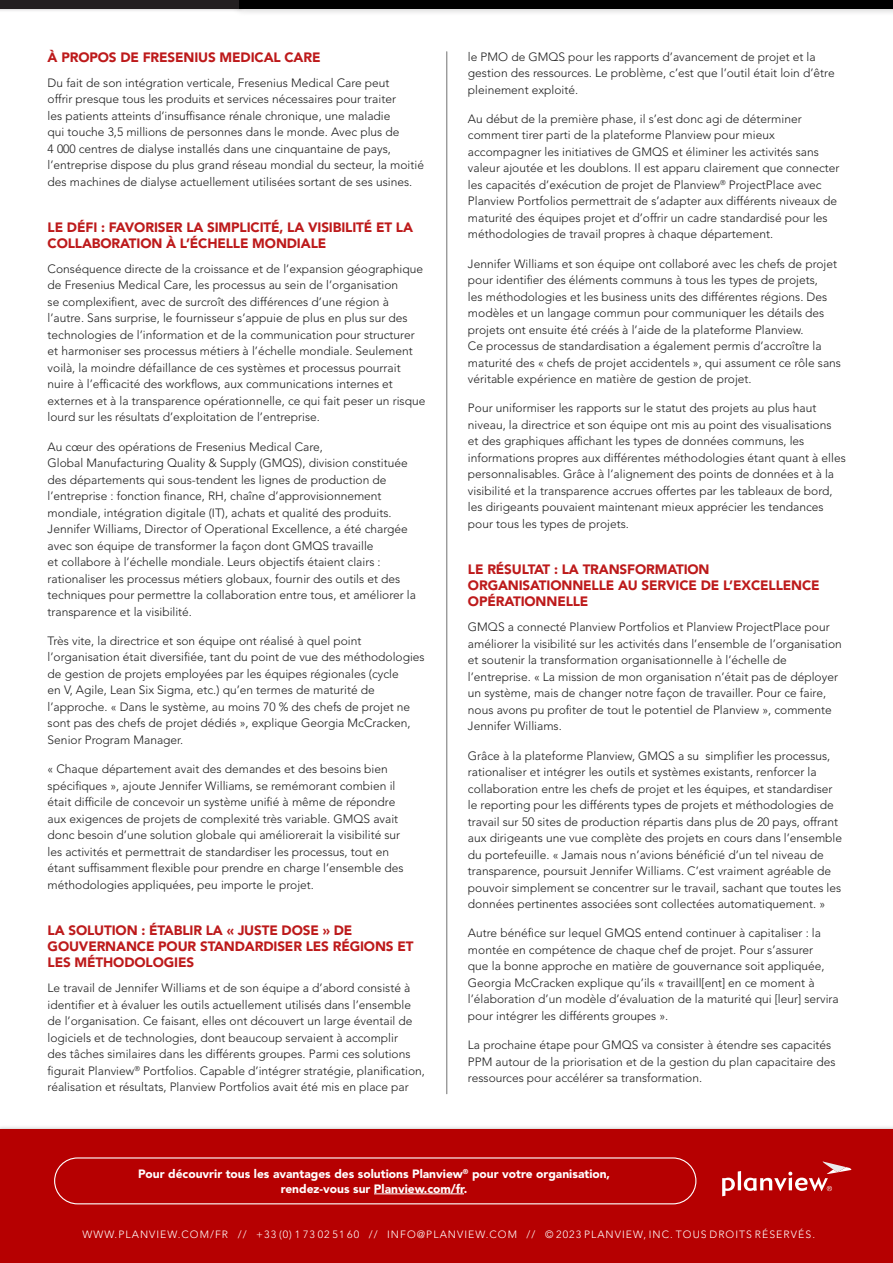
<style>
.page{position:relative;width:893px;height:1263px;background:#fff}
.page>*{position:absolute;margin:0;border:0;box-sizing:border-box;transform-origin:0 0}
.H2_Section_Header{font:900 13.5px/16.2px "Avenir LT Std";letter-spacing:-.01em;color:#bd1a1b}
.Basic_Content{font:300 12px/16.5px "Avenir LT Std";color:#1e1e1e}
.Basic_Content-2{font:900 12px/14.4px "Avenir LT Std";color:#fff;text-align:center}
.t1{font:300 10.5px "Avenir LT Std";letter-spacing:.1em;color:#fff}
</style>
<div class="page">
<div style="left:0;top:1125px;width:893px;height:138px;background:#231f20;opacity:.35"></div>
<div style="left:0;top:1130px;width:893px;height:133px;background:#b60001"></div>
<div style="left:0;top:0;width:245px;height:13px;background:#231f20;opacity:.35"></div>
<div style="left:0;top:0;width:241px;height:9px;background:#231f20"></div>
<div style="left:232px;top:0;width:661px;height:17px;background:#231f20;opacity:.35"></div>
<div style="left:240px;top:0;width:653px;height:9px;background:#000"></div>
<hr style="left:446px;top:52px;width:1px;height:1042px;background:#979797">
<svg style="left:722px;top:1161px;width:129px;height:35px"></svg>
<hr style="left:374px;top:1193px;width:90px;height:1px;background:#fff">
<div style="left:54px;top:1157px;width:642px;height:47px;border:1px solid #fff;border-radius:23px"></div>
<p class="H2_Section_Header" style="left:48px;top:49px;width:274px">À PROPOS DE FRESENIUS MEDICAL CARE</p>
<p class="Basic_Content" style="left:48px;top:74px;width:378px">Du fait de son intégration verticale, Fresenius Medical Care peut<br>offrir presque tous les produits et services nécessaires pour traiter<br>les patients atteints d’insuffisance rénale chronique, une maladie<br>qui touche 3,5 millions de personnes dans le monde. Avec plus de<br>4 000 centres de dialyse installés dans une cinquantaine de pays, l’entreprise dispose du plus grand réseau mondial du secteur, la moitié des machines de dialyse actuellement utilisées sortant de ses usines.</p>
<p class="H2_Section_Header" style="left:48px;top:219px;width:367px">LE DÉFI : FAVORISER LA SIMPLICITÉ, LA VISIBILITÉ ET LA<br>COLLABORATION À L’ÉCHELLE MONDIALE</p>
<p class="Basic_Content" style="left:48px;top:261px;width:379px">Conséquence directe de la croissance et de l’expansion géographique de Fresenius Medical Care, les processus au sein de l’organisation<br>se complexifient, avec de surcroît des différences d’une région à l’autre. Sans surprise, le fournisseur s’appuie de plus en plus sur des technologies de l’information et de la communication pour structurer et harmoniser ses processus métiers à l’échelle mondiale. Seulement voilà, la moindre défaillance de ces systèmes et processus pourrait nuire à l’efficacité des workflows, aux communications internes et externes et à la transparence opérationnelle, ce qui fait peser un risque lourd sur les résultats d’exploitation de l’entreprise.</p>
<p class="Basic_Content" style="left:48px;top:438px;width:370px">Au cœur des opérations de Fresenius Medical Care,<br>Global Manufacturing Quality &amp; Supply (GMQS), division constituée des départements qui sous-tendent les lignes de production de l’entreprise : fonction finance, RH, chaîne d’approvisionnement mondiale, intégration digitale (IT), achats et qualité des produits.<br>Jennifer Williams, Director of Operational Excellence, a été chargée avec son équipe de transformer la façon dont GMQS travaille<br>et collabore à l’échelle mondiale. Leurs objectifs étaient clairs : rationaliser les processus métiers globaux, fournir des outils et des techniques pour permettre la collaboration entre tous, et améliorer la transparence et la visibilité.</p>
<p class="Basic_Content" style="left:48px;top:633px;width:379px">Très vite, la directrice et son équipe ont réalisé à quel point l’organisation était diversifiée, tant du point de vue des méthodologies de gestion de projets employées par les équipes régionales (cycle<br>en V, Agile, Lean Six Sigma, etc.) qu’en termes de maturité de l’approche. « Dans le système, au moins 70 % des chefs de projet ne sont pas des chefs de projet dédiés », explique Georgia McCracken, Senior Program Manager.</p>
<p class="Basic_Content" style="left:48px;top:761px;width:357px">« Chaque département avait des demandes et des besoins bien spécifiques », ajoute Jennifer Williams, se remémorant combien il était difficile de concevoir un système unifié à même de répondre aux exigences de projets de complexité très variable. GMQS avait donc besoin d’une solution globale qui améliorerait la visibilité sur les activités et permettrait de standardiser les processus, tout en étant suffisamment flexible pour prendre en charge l’ensemble des méthodologies appliquées, peu importe le projet.</p>
<p class="H2_Section_Header" style="left:48px;top:922px;width:367px">LA SOLUTION : ÉTABLIR LA « JUSTE DOSE » DE<br>GOUVERNANCE POUR STANDARDISER LES RÉGIONS ET<br>LES MÉTHODOLOGIES</p>
<p class="Basic_Content" style="left:48px;top:980px;width:379px">Le travail de Jennifer Williams et de son équipe a d’abord consisté à identifier et à évaluer les outils actuellement utilisés dans l’ensemble de l’organisation. Ce faisant, elles ont découvert un large éventail de logiciels et de technologies, dont beaucoup servaient à accomplir<br>des tâches similaires dans les différents groupes. Parmi ces solutions figurait Planview<sup>®</sup> Portfolios. Capable d’intégrer stratégie, planification, réalisation et résultats, Planview Portfolios avait été mis en place par</p>
<p class="Basic_Content" style="left:468px;top:48px;width:368px">le PMO de GMQS pour les rapports d’avancement de projet et la gestion des ressources. Le problème, c’est que l’outil était loin d’être pleinement exploité.</p>
<p class="Basic_Content" style="left:468px;top:111px;width:373px">Au début de la première phase, il s’est donc agi de déterminer comment tirer parti de la plateforme Planview pour mieux accompagner les initiatives de GMQS et éliminer les activités sans valeur ajoutée et les doublons. Il est apparu clairement que connecter les capacités d’exécution de projet de Planview<sup>®</sup> ProjectPlace avec Planview Portfolios permettrait de s’adapter aux différents niveaux de maturité des équipes projet et d’offrir un cadre standardisé pour les méthodologies de travail propres à chaque département.</p>
<p class="Basic_Content" style="left:468px;top:255px;width:375px">Jennifer Williams et son équipe ont collaboré avec les chefs de projet pour identifier des éléments communs à tous les types de projets,<br>les méthodologies et les business units des différentes régions. Des modèles et un langage commun pour communiquer les détails des projets ont ensuite été créés à l’aide de la plateforme Planview.<br>Ce processus de standardisation a également permis d’accroître la maturité des « chefs de projet accidentels », qui assument ce rôle sans véritable expérience en matière de gestion de projet.</p>
<p class="Basic_Content" style="left:468px;top:400px;width:379px">Pour uniformiser les rapports sur le statut des projets au plus haut niveau, la directrice et son équipe ont mis au point des visualisations<br>et des graphiques affichant les types de données communs, les informations propres aux différentes méthodologies étant quant à elles personnalisables. Grâce à l’alignement des points de données et à la visibilité et la transparence accrues offertes par les tableaux de bord, les dirigeants pouvaient maintenant mieux apprécier les tendances pour tous les types de projets.</p>
<p class="H2_Section_Header" style="left:468px;top:561px;width:353px">LE RÉSULTAT : LA TRANSFORMATION<br>ORGANISATIONNELLE AU SERVICE DE L’EXCELLENCE<br>OPÉRATIONNELLE</p>
<p class="Basic_Content" style="left:468px;top:619px;width:375px">GMQS a connecté Planview Portfolios et Planview ProjectPlace pour améliorer la visibilité sur les activités dans l’ensemble de l’organisation et soutenir la transformation organisationnelle à l’échelle de l’entreprise. « La mission de mon organisation n’était pas de déployer un système, mais de changer notre façon de travailler. Pour ce faire, nous avons pu profiter de tout le potentiel de Planview », commente Jennifer Williams.</p>
<p class="Basic_Content" style="left:468px;top:747px;width:376px">Grâce à la plateforme Planview, GMQS a su simplifier les processus, rationaliser et intégrer les outils et systèmes existants, renforcer la collaboration entre les chefs de projet et les équipes, et standardiser le reporting pour les différents types de projets et méthodologies de travail sur 50 sites de production répartis dans plus de 20 pays, offrant aux dirigeants une vue complète des projets en cours dans l’ensemble du portefeuille. « Jamais nous n’avions bénéficié d’un tel niveau de transparence, poursuit Jennifer Williams. C’est vraiment agréable de pouvoir simplement se concentrer sur le travail, sachant que toutes les données pertinentes associées sont collectées automatiquement. »</p>
<p class="Basic_Content" style="left:468px;top:925px;width:372px">Autre bénéfice sur lequel GMQS entend continuer à capitaliser : la montée en compétence de chaque chef de projet. Pour s’assurer<br>que la bonne approche en matière de gouvernance soit appliquée, Georgia McCracken explique qu’ils « travaill[ent] en ce moment à l’élaboration d’un modèle d’évaluation de la maturité qui [leur] servira pour intégrer les différents groupes ».</p>
<p class="Basic_Content" style="left:468px;top:1037px;width:369px">La prochaine étape pour GMQS va consister à étendre ses capacités<br>PPM autour de la priorisation et de la gestion du plan capacitaire des ressources pour accélérer sa transformation.</p>
<p class="Basic_Content-2" style="left:138px;top:1167px;width:474px">Pour découvrir tous les avantages des solutions Planview<sup>®</sup> pour votre organisation, rendez-vous sur Planview.com/fr.</p>
<p class="t1" style="left:82px;top:1228px;width:734px">WWW.PLANVIEW.COM/FR // +33 (0) 1 73 02 51 60 // INFO@PLANVIEW.COM // © 2023 PLANVIEW, INC. TOUS DROITS RÉSERVÉS.</p>
</div>
